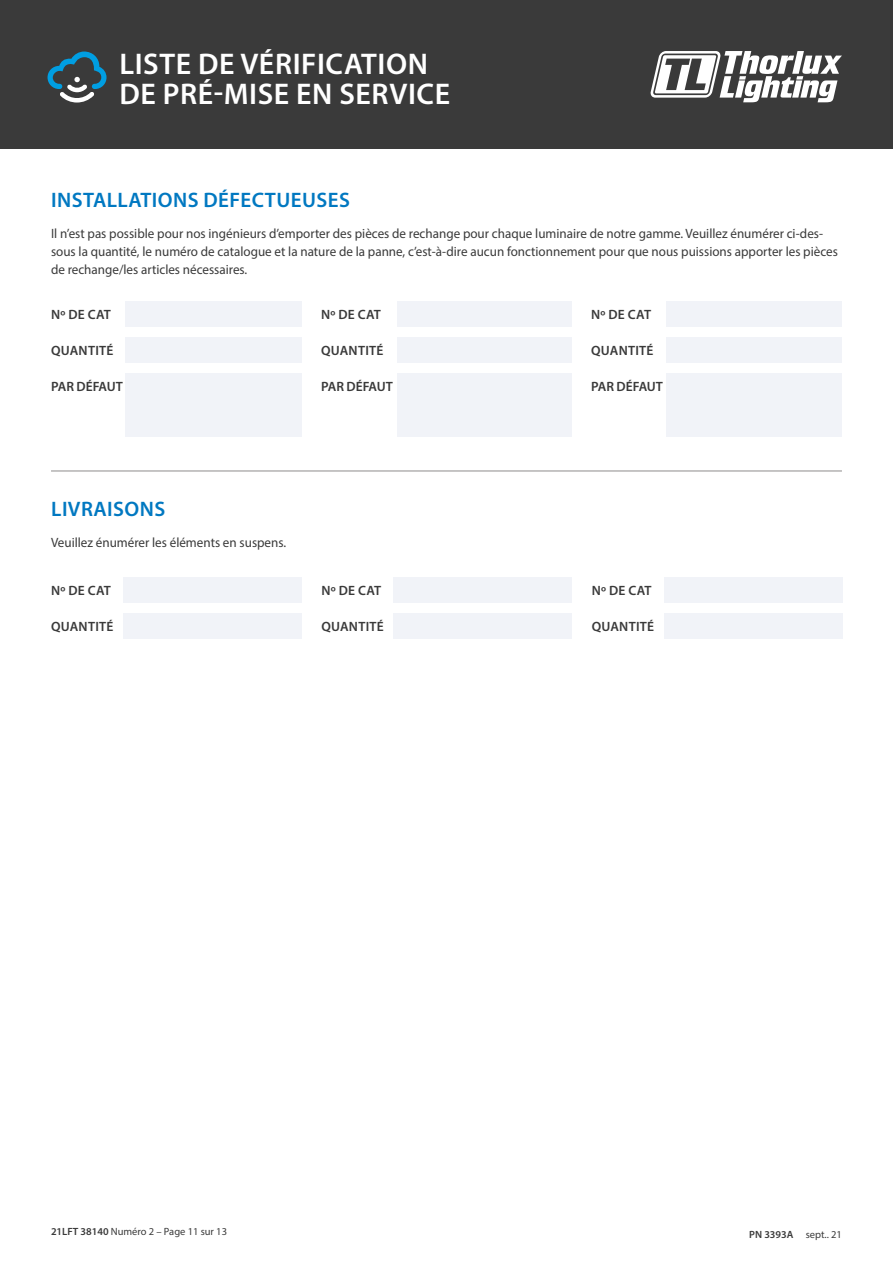
<style>
.page{position:relative;width:893px;height:1263px;background:#fff}
.page>*{position:absolute;margin:0;border:0;box-sizing:border-box;transform-origin:0 0}
.t1{font:600 30px/30px "Myriad Pro";letter-spacing:.02em;color:#fff}
.t2{font:600 21px "Myriad Pro";letter-spacing:.02em;color:#0078c1}
.t3{font:13.5px/18px "Myriad Pro";color:#3a3a3a}
.t4{font:600 13.5px "Myriad Pro";letter-spacing:.02em;color:#3a3a3a}
.t5{font:600 13.5px "Myriad Pro";color:#3a3a3a}
.t6{font:10.5px "Myriad Pro";color:#3a3a3a}
.s1{font-weight:600}
</style>
<div class="page">
<div style="left:0;top:0;width:893px;height:149px;background:#3a3a3a"></div>
<svg style="left:651px;top:51px;width:191px;height:51px"></svg>
<svg style="left:48px;top:52px;width:59px;height:51px"></svg>
<div style="left:126px;top:301px;width:176px;height:25px;background:#f1f3f8"></div>
<div style="left:126px;top:337px;width:176px;height:25px;background:#f1f3f8"></div>
<div style="left:123px;top:577px;width:179px;height:26px;background:#f1f3f8"></div>
<div style="left:123px;top:613px;width:179px;height:26px;background:#f1f3f8"></div>
<div style="left:394px;top:577px;width:178px;height:26px;background:#f1f3f8"></div>
<div style="left:394px;top:613px;width:178px;height:26px;background:#f1f3f8"></div>
<div style="left:664px;top:577px;width:179px;height:26px;background:#f1f3f8"></div>
<div style="left:664px;top:613px;width:179px;height:26px;background:#f1f3f8"></div>
<div style="left:126px;top:373px;width:176px;height:64px;background:#f1f3f8"></div>
<div style="left:397px;top:301px;width:175px;height:25px;background:#f1f3f8"></div>
<div style="left:397px;top:337px;width:175px;height:25px;background:#f1f3f8"></div>
<div style="left:397px;top:373px;width:175px;height:64px;background:#f1f3f8"></div>
<div style="left:667px;top:301px;width:175px;height:25px;background:#f1f3f8"></div>
<div style="left:667px;top:337px;width:175px;height:25px;background:#f1f3f8"></div>
<div style="left:667px;top:373px;width:175px;height:64px;background:#f1f3f8"></div>
<hr style="left:51px;top:470px;width:791px;height:2px;background:#b3b2b2">
<h1 class="t1" style="left:119px;top:48px;width:332px">LISTE DE VÉRIFICATION<br>DE PRÉ-MISE EN SERVICE</h1>
<h2 class="t2" style="left:51px;top:187px;width:300px">INSTALLATIONS DÉFECTUEUSES</h2>
<p class="t3" style="left:51px;top:224px;width:788px">Il n’est pas possible pour nos ingénieurs d’emporter des pièces de rechange pour chaque luminaire de notre gamme. Veuillez énumérer ci-des&shy;sous la quantité, le numéro de catalogue et la nature de la panne, c’est-à-dire aucun fonctionnement pour que nous puissions apporter les pièces de rechange/les articles nécessaires.</p>
<p class="t4" style="left:51px;top:306px;width:61px">Nº DE CAT</p>
<p class="t4" style="left:51px;top:342px;width:64px">QUANTITÉ</p>
<p class="t5" style="left:51px;top:378px;width:73px">PAR DÉFAUT</p>
<p class="t4" style="left:321px;top:306px;width:61px">Nº DE CAT</p>
<p class="t4" style="left:321px;top:342px;width:64px">QUANTITÉ</p>
<p class="t5" style="left:321px;top:378px;width:73px">PAR DÉFAUT</p>
<h2 class="t2" style="left:51px;top:496px;width:116px">LIVRAISONS</h2>
<p class="t3" style="left:51px;top:533px;width:237px">Veuillez énumérer les éléments en suspens.</p>
<p class="t4" style="left:51px;top:582px;width:61px">Nº DE CAT</p>
<p class="t4" style="left:51px;top:618px;width:64px">QUANTITÉ</p>
<p class="t4" style="left:321px;top:582px;width:61px">Nº DE CAT</p>
<p class="t4" style="left:321px;top:618px;width:64px">QUANTITÉ</p>
<p class="t4" style="left:591px;top:305px;width:61px">Nº DE CAT</p>
<p class="t4" style="left:591px;top:342px;width:64px">QUANTITÉ</p>
<p class="t5" style="left:591px;top:378px;width:73px">PAR DÉFAUT</p>
<p class="t4" style="left:592px;top:582px;width:61px">Nº DE CAT</p>
<p class="t4" style="left:592px;top:618px;width:64px">QUANTITÉ</p>
<p class="t6" style="left:51px;top:1225px;width:178px"><span class="s1">21LFT 38140</span> Numéro 2 – Page 11 sur 13</p>
<p class="t6" style="left:749px;top:1227px;width:94px"><span class="s1">PN 3393A</span> sept.. 21</p>
</div>
